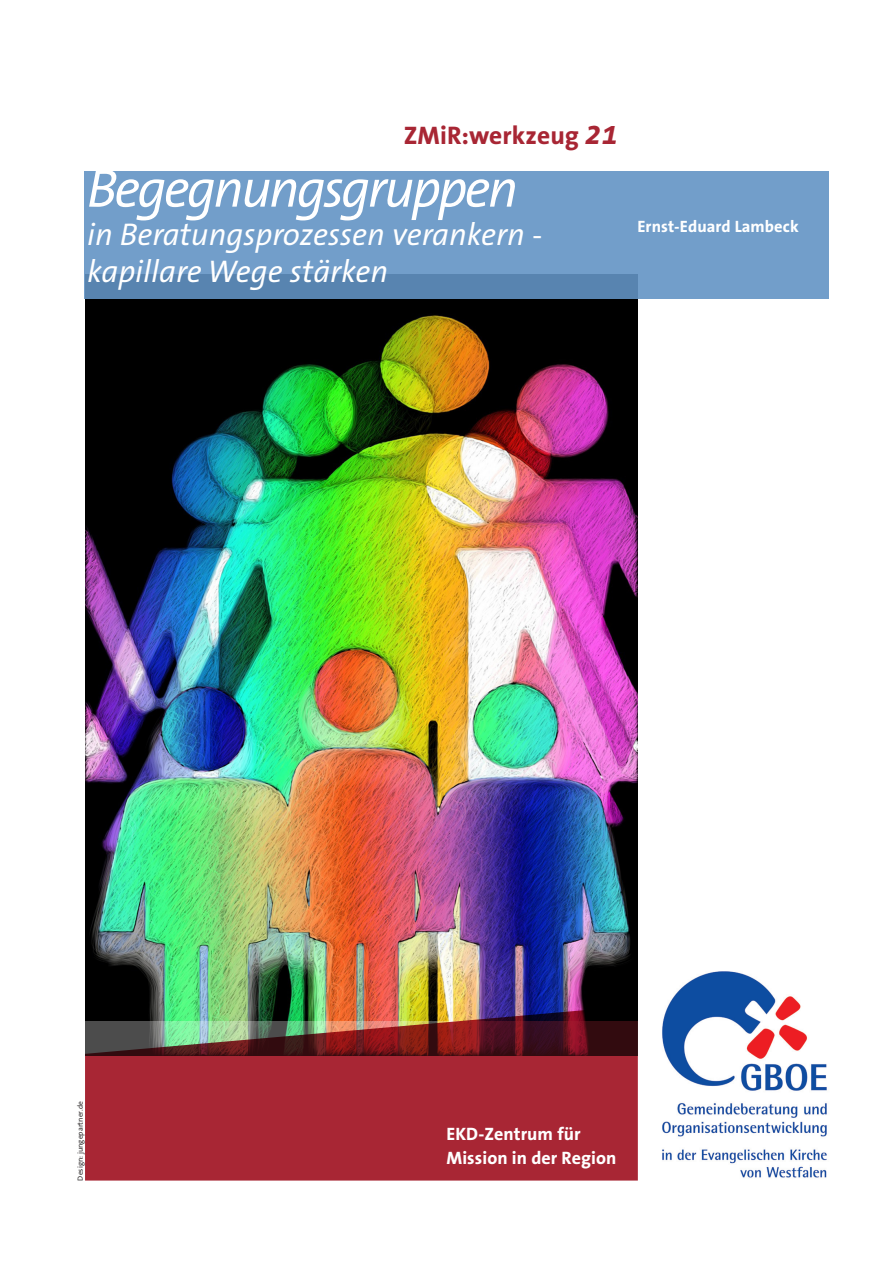
<style>
.page{position:relative;width:893px;height:1263px;background:#fff}
.page>*{position:absolute;margin:0;border:0;box-sizing:border-box;transform-origin:0 0}
.t1{font:italic 54px "The Sans Office";letter-spacing:-.05em;color:#fff}
.t2{font:italic 31.5px/37.8px "The Sans Office";color:#fff}
.t3{font:700 25.5px "The Sans Office";letter-spacing:.005em;color:#a82634}
.t4{font:700 18px/24px "The Sans Office";letter-spacing:.005em;color:#fff}
.t5{font:700 16.5px "The Sans Office";letter-spacing:.005em;color:#fff}
.t6{font:7.5px "The Sans Office";letter-spacing:.005em;color:#231f20}
.s1{font-style:italic;font-size:30px}
</style>
<div class="page">
<img style="left:85px;top:299px;width:553px;height:706px">
<svg style="left:85px;top:1005px;width:553px;height:175px;fill:#a82634"></svg>
<svg style="left:85px;top:171px;width:744px;height:128px;fill:#729eca"></svg>
<img style="left:662px;top:971px;width:165px;height:207px">
<p class="t3" style="left:404px;top:119px;width:216px">ZMiR:werkzeug <span class="s1">21</span></p>
<h1 class="t1" style="left:87px;top:154px;width:433px">Begegnungsgruppen</h1>
<p class="t2" style="left:87px;top:214px;width:457px">in Beratungsprozessen verankern - kapillare Wege stärken</p>
<p class="t5" style="left:637px;top:216px;width:163px">Ernst-Eduard Lambeck</p>
<p class="t6" style="left:76px;top:1180px;width:81px;rotate:-90deg">Design: jungepartner.de</p>
<p class="t4" style="left:446px;top:1121px;width:171px">EKD-Zentrum für<br>Mission in der Region</p>
</div>
